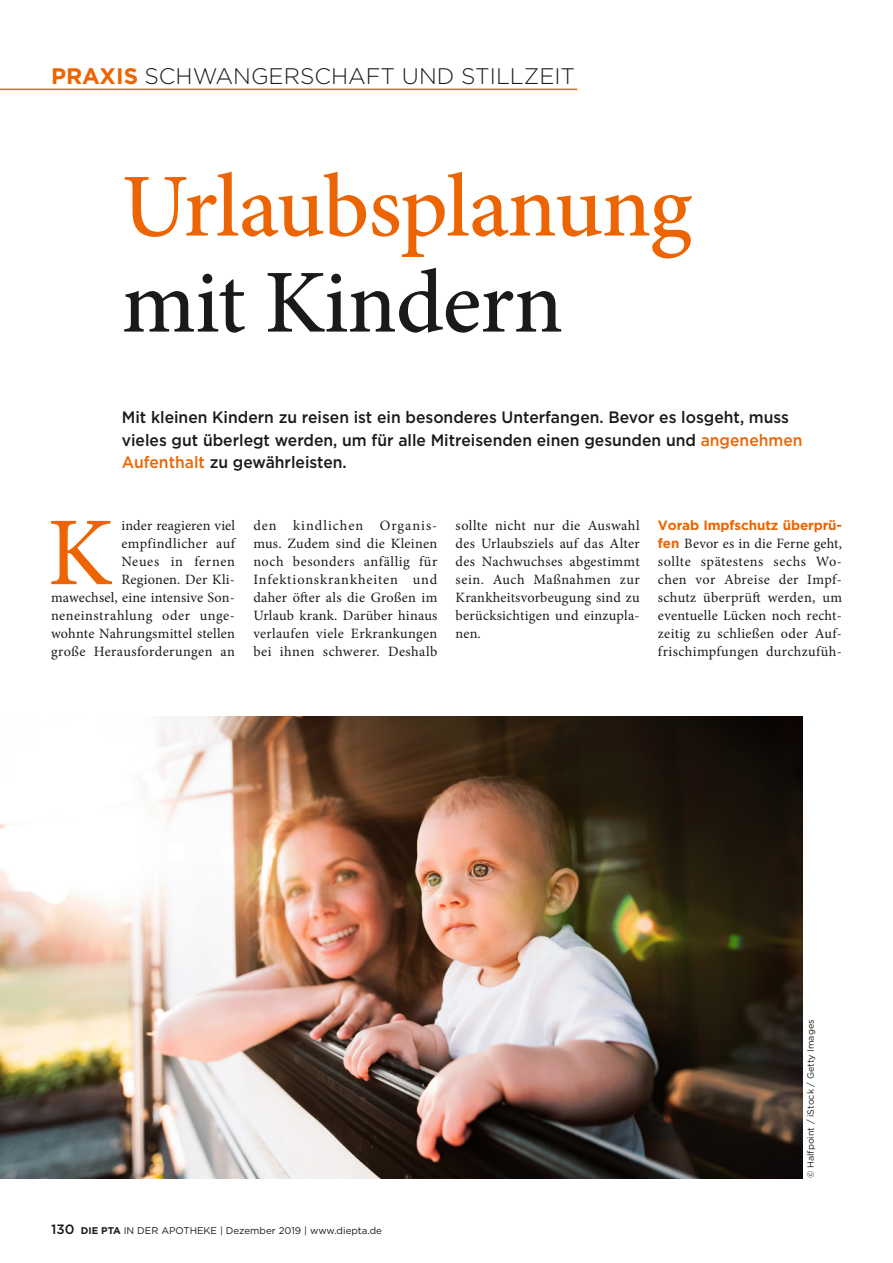
<style>
.page{position:relative;width:893px;height:1263px;background:#fff}
.page>*{position:absolute;margin:0;border:0;box-sizing:border-box;transform-origin:0 0}
.t1{font:97.35px "Minion Pro";color:#ec6502}
.t2{font:500 90px "Minion Pro";letter-spacing:-.015em;color:#ec6502}
.t3{font:500 90px "Minion Pro";letter-spacing:-.01em;color:#1a1a18}
.t4{font:300 22.5px "Gotham";color:#1a1a18}
.t5{font:500 16.5px/22.5px "Gotham";color:#1a1a18;scale:.95 1}
.t6{font:14.25px/18px "Minion Pro";letter-spacing:.02em;color:#1a1a18;text-align:justify}
.t7{font:700 13.5px "Gotham";letter-spacing:-.01em;color:#ec6502}
.t8{font:9.75px "Gotham";color:#1a1a18}
.t9{font:9px "Gotham";color:#1a1a18}
.s1{font-weight:700;color:#ec6502}
.s2{color:#ec6502}
.s3{font-family:"Gotham";font-weight:700;font-size:13.5px;color:#ec6502}
.s4{font-weight:500;font-size:13.5px}
.s5{font-weight:700}
</style>
<div class="page">
<hr style="left:0;top:89px;width:577px;height:1px;background:#ec6502">
<img style="left:0;top:716px;width:802px;height:462px">
<h3 class="t4" style="left:51px;top:62px;width:526px"><span class="s1">PRAXIS</span> SCHWANGERSCHAFT UND STILLZEIT</h3>
<h2 class="t2" style="left:122px;top:146px;width:572px">Urlaubsplanung</h2>
<h2 class="t3" style="left:122px;top:242px;width:443px">mit Kindern</h2>
<p class="t5" style="left:122px;top:406px;width:718px">Mit kleinen Kindern zu reisen ist ein besonderes Unterfangen. Bevor es losgeht, muss vieles gut überlegt werden, um für alle Mitreisenden einen gesunden und <span class="s2">angenehmen<br>Aufenthalt</span> zu gewährleisten.</p>
<p class="t6" style="left:51px;top:517px;width:186px;text-align:right">inder reagieren viel empfindlicher auf<br>Neues in fernen<br>Regionen. Der Kli-<br>mawechsel, eine intensive Son&shy;neneinstrahlung oder unge&shy;wohnte Nahrungsmittel stellen große Herausforderungen an</p>
<p class="t6" style="left:253px;top:517px;width:186px">den kindlichen Organis&shy;mus. Zudem sind die Kleinen noch besonders anfällig für Infektionskrankheiten und daher öfter als die Großen im Urlaub krank. Darüber hinaus verlaufen viele Erkrankungen bei ihnen schwerer. Deshalb</p>
<p class="t6" style="left:456px;top:517px;width:186px">sollte nicht nur die Auswahl des Urlaubsziels auf das Alter des Nachwuchses abgestimmt sein. Auch Maßnahmen zur Krankheitsvorbeugung sind zu berücksichtigen und einzupla&shy;nen.</p>
<p class="t7" style="left:658px;top:516px;width:186px">Vorab Impfschutz überprü-</p>
<h1 class="t1" style="left:47px;top:488px;width:67px">K</h1>
<p class="t6" style="left:658px;top:535px;width:186px"><span class="s3">fen</span> Bevor es in die Ferne geht, sollte spätestens sechs Wo&shy;chen vor Abreise der Impf&shy;schutz überprüft werden, um eventuelle Lücken noch recht&shy;zeitig zu schließen oder Auf&shy;frischimpfungen durchzufüh-</p>
<p class="t8" style="left:51px;top:1224px;width:333px"><span class="s4">130</span> <span class="s5">DIE PTA</span> IN DER APOTHEKE | Dezember 2019 | www.diepta.de</p>
<p class="t9" style="left:805px;top:1178px;width:160px;rotate:-90deg">© Halfpoint / iStock / Getty Images</p>
</div>
